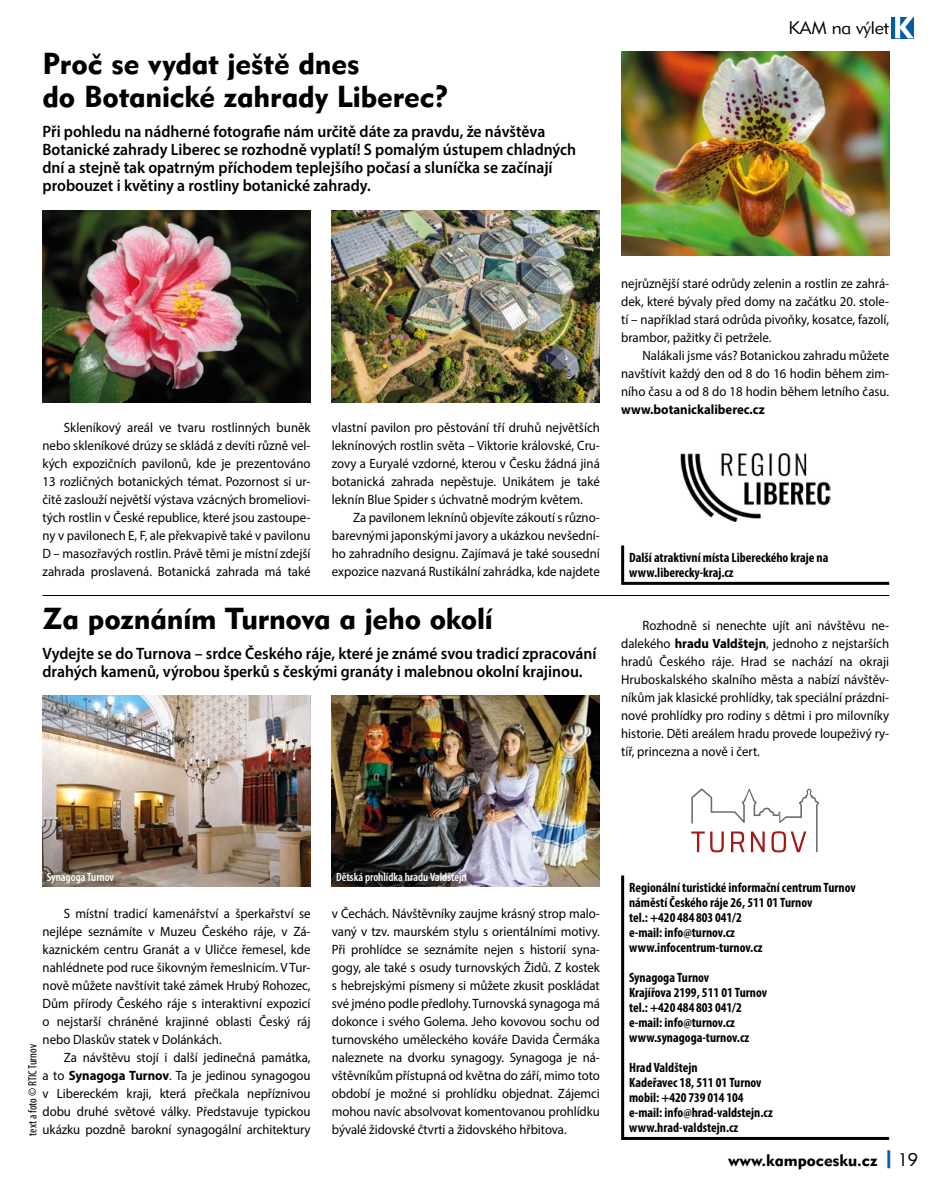
<style>
.page{position:relative;width:936px;height:1191px;background:#fff}
.page>*{position:absolute;margin:0;border:0;box-sizing:border-box;transform-origin:0 0}
.t1{font:900 30px/33px "Geometric 415";letter-spacing:-.005em;color:#000}
.t2{font:300 18px "Geometric 415";letter-spacing:-.01em;color:#000}
.t3{font:600 16.5px/18px "Myriad Pro";color:#000;scale:.95 1}
.t4{font:900 16.5px "Geometric 415";color:#000}
.t5{font:13.5px/18px "Myriad Pro";color:#000;text-align:justify;scale:.95 1}
.t6{font:700 condensed 13.5px/15px "Myriad Pro";color:#000}
.t7{font:700 13.5px "Myriad Pro";color:#000;scale:.95 1}
.t8{font:600 condensed 12px "Myriad Pro";color:#fff}
.t9{font:condensed 12px "Myriad Pro";color:#000}
.s1{font-weight:700}
.s2{font-size:18px;color:#005da9}
.s3{font-weight:300;font-size:18px}
</style>
<div class="page">
<hr style="left:621px;top:545px;width:3px;height:37px;background:#000">
<hr style="left:621px;top:582px;width:268px;height:3px;background:#000">
<img style="left:332px;top:211px;width:268px;height:191px">
<img style="left:43px;top:211px;width:267px;height:191px">
<img style="left:621px;top:51px;width:268px;height:204px">
<img style="left:43px;top:695px;width:267px;height:191px">
<img style="left:332px;top:695px;width:268px;height:191px">
<svg style="left:691px;top:788px;width:128px;height:64px"></svg>
<img style="left:680px;top:453px;width:150px;height:68px">
<hr style="left:621px;top:875px;width:3px;height:262px;background:#000">
<hr style="left:621px;top:1137px;width:268px;height:3px;background:#000">
<div style="left:891px;top:17px;width:22px;height:21px;background:#005da9"></div>
<svg style="left:895px;top:17px;width:18px;height:21px"></svg>
<hr style="left:43px;top:595px;width:846px;height:1px;background:#000">
<h1 class="t1" style="left:43px;top:46px;width:408px">Proč se vydat ještě dnes<br>do Botanické zahrady Liberec?</h1>
<p class="t3" style="left:43px;top:122px;width:563px">Při pohledu na nádherné fotografie nám určitě dáte za pravdu, že návštěva Botanické zahrady Liberec se rozhodně vyplatí! S pomalým ústupem chladných dní a stejně tak opatrným příchodem teplejšího počasí a sluníčka se začínají probouzet i květiny a rostliny botanické zahrady.</p>
<h2 class="t2" style="left:788px;top:17px;width:102px">KAM na výlet</h2>
<p class="t5" style="left:43px;top:418px;width:284px;text-indent:21px">Skleníkový areál ve tvaru rostlinných buněk nebo skleníkové drúzy se skládá z devíti různě vel‑ kých expozičních pavilonů, kde je prezentováno 13 rozličných botanických témat. Pozornost si ur‑ čitě zaslouží největší výstava vzácných bromeliovi‑ tých rostlin v České republice, které jsou zastoupe‑ ny v pavilonech E, F, ale překvapivě také v pavilonu D – masozřavých rostlin. Právě těmi je místní zdejší zahrada proslavená. Botanická zahrada má také</p>
<p class="t5" style="left:332px;top:418px;width:283px">vlastní pavilon pro pěstování tří druhů největších leknínových rostlin světa – Viktorie královské, Cru‑ zovy a Euryalé vzdorné, kterou v Česku žádná jiná botanická zahrada nepěstuje. Unikátem je také leknín Blue Spider s úchvatně modrým květem.</p>
<p class="t5" style="left:332px;top:508px;width:283px;text-indent:21px">Za pavilonem leknínů objevíte zákoutí s různo‑ barevnými japonskými javory a ukázkou nevšední‑ ho zahradního designu. Zajímavá je také sousední expozice nazvaná Rustikální zahrádka, kde najdete</p>
<h1 class="t1" style="left:43px;top:601px;width:452px">Za poznáním Turnova a jeho okolí</h1>
<p class="t3" style="left:43px;top:644px;width:584px">Vydejte se do Turnova – srdce Českého ráje, které je známé svou tradicí zpracování drahých kamenů, výrobou šperků s českými granáty i malebnou okolní krajinou.</p>
<p class="t5" style="left:621px;top:274px;width:284px">nejrůznější staré odrůdy zelenin a rostlin ze zahrá‑ dek, které bývaly před domy na začátku 20. stole‑ tí – například stará odrůda pivoňky, kosatce, fazolí, brambor, pažitky či petržele.</p>
<p class="t5" style="left:621px;top:346px;width:283px;text-indent:21px">Nalákali jsme vás? Botanickou zahradu můžete navštívit každý den od 8 do 16 hodin během zim‑ ního času a od 8 do 18 hodin během letního času.</p>
<p class="t7" style="left:621px;top:401px;width:153px">www.botanickaliberec.cz</p>
<p class="t6" style="left:629px;top:549px;width:201px">Další atraktivní místa Libereckého kraje na www.liberecky-kraj.cz</p>
<p class="t5" style="left:621px;top:616px;width:283px;text-indent:21px">Rozhodně si nenechte ujít ani návštěvu ne‑ dalekého <span class="s1">hradu Valdštejn</span>, jednoho z nejstarších hradů Českého ráje. Hrad se nachází na okraji Hruboskalského skalního města a nabízí návštěv‑ níkům jak klasické prohlídky, tak speciální prázdni‑ nové prohlídky pro rodiny s dětmi i pro milovníky historie. Děti areálem hradu provede loupeživý ry‑ tíř, princezna a nově i čert.</p>
<p class="t8" style="left:47px;top:869px;width:69px">Synagoga Turnov</p>
<p class="t8" style="left:336px;top:869px;width:132px">Dětská prohlídka hradu Valdštejn</p>
<p class="t5" style="left:43px;top:904px;width:283px;text-indent:21px">S místní tradicí kamenářství a šperkařství se nejlépe seznámíte v Muzeu Českého ráje, v Zá‑ kaznickém centru Granát a v Uličce řemesel, kde nahlédnete pod ruce šikovným řemeslnicím. V Tur‑ nově můžete navštívit také zámek Hrubý Rohozec, Dům přírody Českého ráje s interaktivní expozicí o nejstarší chráněné krajinné oblasti Český ráj nebo Dlaskův statek v Dolánkách.</p>
<p class="t5" style="left:43px;top:1048px;width:284px;text-indent:21px">Za návštěvu stojí i další jedinečná památka, a to <span class="s1">Synagoga Turnov</span>. Ta je jedinou synagogou v Libereckém kraji, která přečkala nepříznivou dobu druhé světové války. Představuje typickou ukázku pozdně barokní synagogální architektury</p>
<p class="t9" style="left:25px;top:1135px;width:93px;rotate:-90deg">text a foto © RTIC Turnov</p>
<p class="t5" style="left:332px;top:904px;width:284px">v Čechách. Návštěvníky zaujme krásný strop malo‑ vaný v tzv. maurském stylu s orientálními motivy.<br>Při prohlídce se seznámíte nejen s historií syna‑ gogy, ale také s osudy turnovských Židů. Z kostek s hebrejskými písmeny si můžete zkusit poskládat své jméno podle předlohy. Turnovská synagoga má dokonce i svého Golema. Jeho kovovou sochu od turnovského uměleckého kováře Davida Čermáka naleznete na dvorku synagogy. Synagoga je ná‑ vštěvníkům přístupná od května do září, mimo toto období je možné si prohlídku objednat. Zájemci mohou navíc absolvovat komentovanou prohlídku</p>
<p class="t5" style="left:332px;top:1120px;width:247px">bývalé židovské čtvrti a židovského hřbitova.</p>
<p class="t6" style="left:629px;top:879px;width:228px">Regionální turistické informační centrum Turnov náměstí Českého ráje 26, 511 01 Turnov<br>tel.: +420 484 803 041/2<br>e‑mail: info@turnov.cz www.infocentrum‑turnov.cz</p>
<p class="t6" style="left:629px;top:969px;width:139px">Synagoga Turnov<br>Krajířova 2199, 511 01 Turnov tel.: +420 484 803 041/2 e‑mail: info@turnov.cz www.synagoga‑turnov.cz</p>
<p class="t6" style="left:629px;top:1059px;width:145px">Hrad Valdštejn<br>Kadeřavec 18, 511 01 Turnov mobil: +420 739 014 104 e‑mail: info@hrad-valdstejn.cz www.hrad-valdstejn.cz</p>
<p class="t4" style="left:728px;top:1150px;width:192px">www.kampocesku.cz <span class="s2">|</span><span class="s3">19</span></p>
</div>
